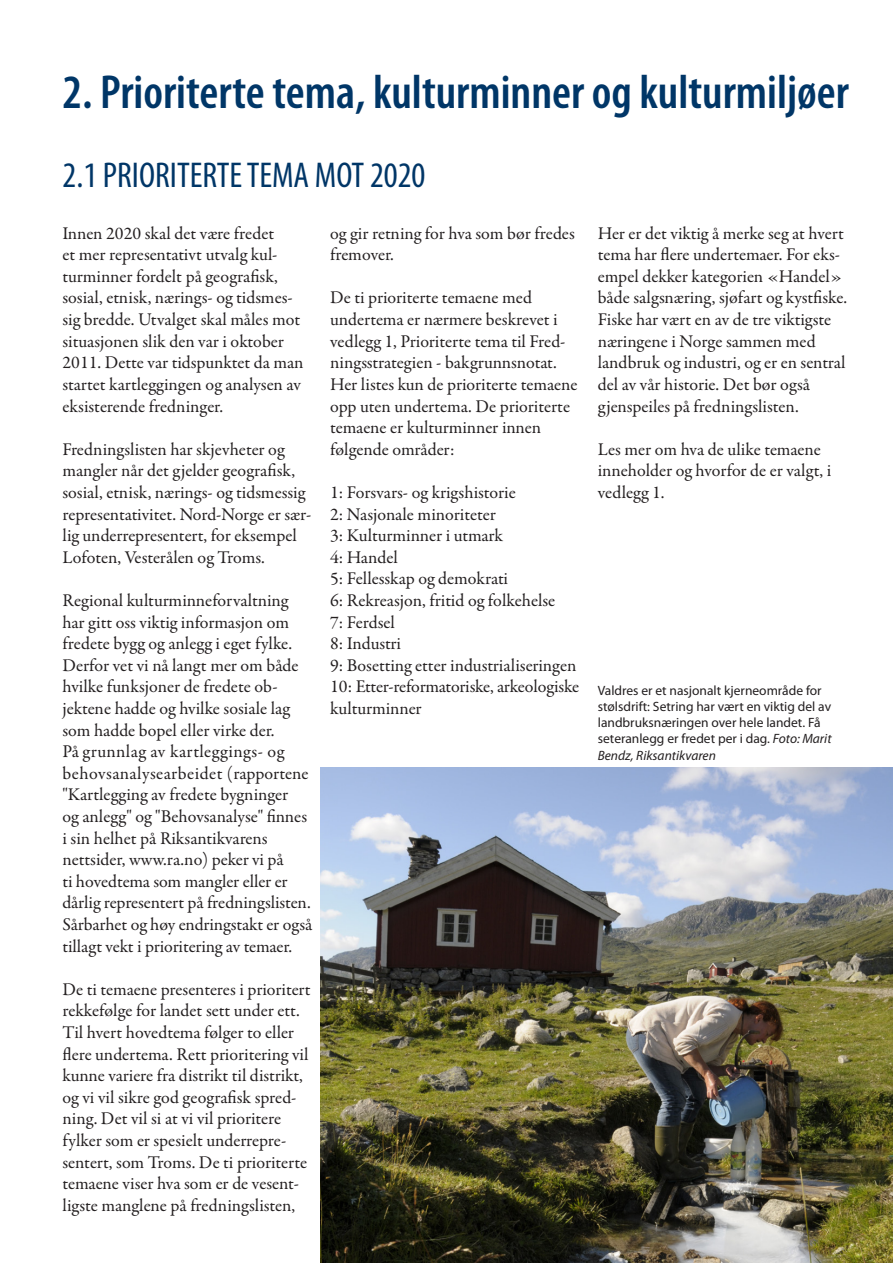
<style>
.page{position:relative;width:893px;height:1263px;background:#fff}
.page>*{position:absolute;margin:0;border:0;box-sizing:border-box;transform-origin:0 0}
.t1{font:600 condensed 48px "Myriad Pro";color:#003667}
.t2{font:condensed 36px "Myriad Pro";color:#003667}
.t3{font:18px/21.6px "Garamond Premr Pro";letter-spacing:-.005em;color:#231f20}
.t4{font:13.5px/16.2px "Myriad Pro";color:#231f20}
.t5{font:300 13.5px "Myriad Pro";color:#57585a}
.s1{font-style:italic}
</style>
<div class="page">
<img style="left:320px;top:767px;width:573px;height:496px">
<p class="t1" style="left:63px;top:66px;width:788px">2. Prioriterte tema, kulturminner og kulturmiljøer</p>
<p class="t2" style="left:63px;top:156px;width:364px">2.1 PRIORITERTE TEMA MOT 2020</p>
<p class="t3" style="left:63px;top:223px;width:242px">Innen 2020 skal det være fredet<br>et mer representativt utvalg kul&shy;turminner fordelt på geografisk, sosial, etnisk, nærings- og tidsmes&shy;sig bredde. Utvalget skal måles mot situasjonen slik den var i oktober 2011. Dette var tidspunktet da man startet kartleggingen og analysen av eksisterende fredninger.</p>
<p class="t3" style="left:63px;top:439px;width:250px">Fredningslisten har skjevheter og mangler når det gjelder geografisk, sosial, etnisk, nærings- og tidsmessig representativitet. Nord-Norge er sær&shy;lig underrepresentert, for eksempel Lofoten, Vesterålen og Troms.</p>
<p class="t3" style="left:63px;top:590px;width:251px">Regional kulturminneforvaltning har gitt oss viktig informasjon om fredete bygg og anlegg i eget fylke.<br>Derfor vet vi nå langt mer om både hvilke funksjoner de fredete ob&shy;jektene hadde og hvilke sosiale lag som hadde bopel eller virke der.<br>På grunnlag av kartleggings- og behovsanalysearbeidet (rapportene "Kartlegging av fredete bygninger<br>og anlegg" og "Behovsanalyse" finnes i sin helhet på Riksantikvarens nettsider, www.ra.no) peker vi på<br>ti hovedtema som mangler eller er dårlig representert på fredningslisten.<br>Sårbarhet og høy endringstakt er også tillagt vekt i prioritering av temaer.</p>
<p class="t3" style="left:63px;top:979px;width:250px">De ti temaene presenteres i prioritert rekkefølge for landet sett under ett.<br>Til hvert hovedtema følger to eller flere undertema. Rett prioritering vil kunne variere fra distrikt til distrikt, og vi vil sikre god geografisk spred&shy;ning. Det vil si at vi vil prioritere fylker som er spesielt underrepre&shy;sentert, som Troms. De ti prioriterte temaene viser hva som er de vesent&shy;ligste manglene på fredningslisten,</p>
<p class="t3" style="left:330px;top:223px;width:246px">og gir retning for hva som bør fredes fremover.</p>
<p class="t3" style="left:330px;top:287px;width:249px">De ti prioriterte temaene med undertema er nærmere beskrevet i vedlegg 1, Prioriterte tema til Fred&shy;ningsstrategien - bakgrunnsnotat.<br>Her listes kun de prioriterte temaene opp uten undertema. De prioriterte temaene er kulturminner innen følgende områder:</p>
<p class="t3" style="left:330px;top:482px;width:187px">1: Forsvars- og krigshistorie</p>
<p class="t3" style="left:330px;top:503px;width:167px">2: Nasjonale minoriteter</p>
<p class="t3" style="left:330px;top:525px;width:175px">3: Kulturminner i utmark</p>
<p class="t3" style="left:330px;top:547px;width:69px">4: Handel</p>
<p class="t3" style="left:330px;top:568px;width:179px">5: Fellesskap og demokrati</p>
<p class="t3" style="left:330px;top:590px;width:227px">6: Rekreasjon, fritid og folkehelse</p>
<p class="t3" style="left:330px;top:611px;width:66px">7: Ferdsel</p>
<p class="t3" style="left:330px;top:633px;width:73px">8: Industri</p>
<p class="t3" style="left:330px;top:655px;width:248px">9: Bosetting etter industrialiseringen</p>
<p class="t3" style="left:330px;top:676px;width:250px">10: Etter-reformatoriske, arkeologiske kulturminner</p>
<p class="t3" style="left:598px;top:223px;width:251px">Her er det viktig å merke seg at hvert tema har flere undertemaer. For eks&shy;empel dekker kategorien «Handel» både salgsnæring, sjøfart og kystfiske.<br>Fiske har vært en av de tre viktigste næringene i Norge sammen med landbruk og industri, og er en sentral del av vår historie. Det bør også gjenspeiles på fredningslisten.</p>
<p class="t3" style="left:598px;top:439px;width:235px">Les mer om hva de ulike temaene inneholder og hvorfor de er valgt, i vedlegg 1.</p>
<p class="t4" style="left:598px;top:682px;width:235px">Valdres er et nasjonalt kjerneområde for stølsdrift: Setring har vært en viktig del av landbruksnæringen over hele landet. Få seteranlegg er fredet per i dag. <span class="s1">Foto: Marit Bendz, Riksantikvaren</span></p>
<p class="t5" style="left:802px;top:1230px;width:8px">8</p>
</div>
